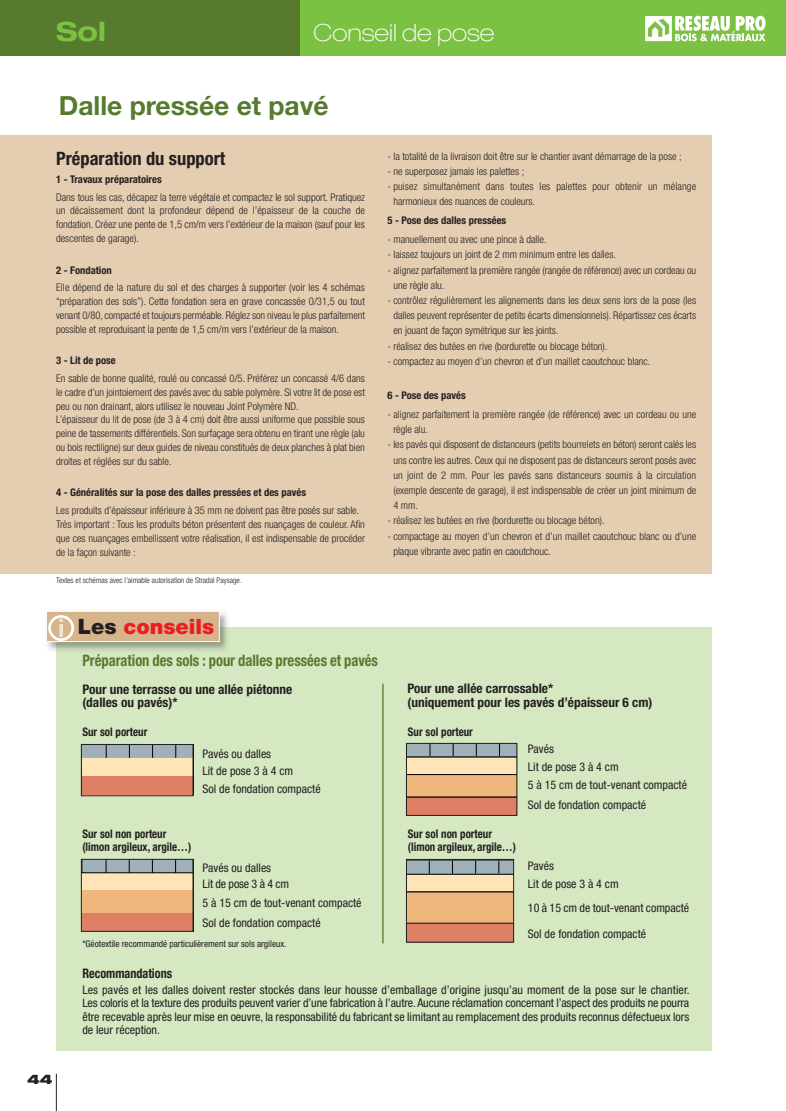
<style>
.page{position:relative;width:786px;height:1111px;background:#fff}
.page>*{position:absolute;margin:0;border:0;box-sizing:border-box;transform-origin:0 0}
.t1{font:700 26.4px "Helvetica Neue";color:#577b2e}
.t2{font:700 expanded 26.4px "Helvetica Neue";color:#7bc142}
.t3{font:100 expanded 23.8px "Helvetica Neue";color:#fff}
.t4{font:900 21.1px "Helvetica Neue";color:#ed1c24}
.t5{font:700 condensed 18.5px "Helvetica Neue";color:#231f20}
.t6{font:700 condensed 15.8px "Helvetica Neue";color:#577b2e;scale:.92 1}
.t7{font:700 condensed 13.2px/13.2px "Helvetica Neue";color:#231f20}
.t8{font:700 condensed 13.2px "Helvetica Neue";color:#231f20;scale:.92 1}
.t9{font:900 expanded 13.2px "Helvetica Neue";color:#231f20}
.t10{font:condensed 11.9px/13.2px "Helvetica Neue";color:#231f20}
.t11{font:700 condensed 11.9px/13px "Helvetica Neue";color:#231f20;scale:.92 1}
.t12{font:300 condensed 10.6px/13.9px "Helvetica Neue";color:#231f20}
.t13{font:700 condensed 10.6px "Helvetica Neue";color:#231f20}
.t14{font:condensed 9.2px "Helvetica Neue";color:#231f20}
.t15{font:300 condensed 7.9px "Helvetica Neue";color:#231f20}
.s1{color:#231f20}
</style>
<div class="page">
<div style="left:299px;top:0;width:487px;height:56px;background:#7bc142"></div>
<div style="left:0;top:0;width:299px;height:56px;background:#577b2e"></div>
<svg style="left:645px;top:16px;width:121px;height:25px"></svg>
<div style="left:0;top:135px;width:711px;height:438px;background:#e4cdb1"></div>
<div style="left:56px;top:627px;width:655px;height:424px;background:#d5e8c1"></div>
<img style="left:47px;top:612px;width:181px;height:39px">
<div style="left:47px;top:612px;width:172px;height:29px;background:#d7b58c"></div>
<div style="left:46px;top:611px;width:174px;height:31px;border:1px solid #fff"></div>
<svg style="left:48px;top:615px;width:26px;height:26px"></svg>
<svg style="left:83px;top:746px;width:108px;height:48px;background:#dab097"></svg>
<div style="left:81px;top:744px;width:112px;height:52px;border:1px solid #231f20"></div>
<svg style="left:83px;top:861px;width:108px;height:69px;background:#ddaf8c"></svg>
<div style="left:81px;top:859px;width:112px;height:73px;border:1px solid #231f20"></div>
<svg style="left:408px;top:745px;width:107px;height:69px;background:#d4a988"></svg>
<div style="left:406px;top:743px;width:111px;height:73px;border:1px solid #231f20"></div>
<svg style="left:408px;top:861px;width:104px;height:79px;background:#d6ab88"></svg>
<div style="left:406px;top:859px;width:108px;height:83px;border:1px solid #231f20"></div>
<hr style="left:382px;top:684px;width:2px;height:259px;background:#577b2e">
<hr style="left:56px;top:1074px;width:1px;height:37px;background:#231f20">
<h1 class="t2" style="left:56px;top:22px;width:51px">Sol</h1>
<h2 class="t3" style="left:313px;top:24px;width:182px">Conseil de pose</h2>
<h1 class="t1" style="left:59px;top:96px;width:271px">Dalle pressée et pavé</h1>
<h3 class="t5" style="left:56px;top:152px;width:171px">Préparation du support</h3>
<p class="t13" style="left:56px;top:175px;width:107px">1 - Travaux préparatoires</p>
<p class="t12" style="left:56px;top:191px;width:310px;text-align:justify">Dans tous les cas, décapez la terre végétale et compactez le sol support. Pratiquez un décaissement dont la profondeur dépend de l’épaisseur de la couche de fondation. Créez une pente de 1,5 cm/m vers l’extérieur de la maison (sauf pour les descentes de garage).</p>
<p class="t13" style="left:56px;top:266px;width:57px">2 - Fondation</p>
<p class="t12" style="left:56px;top:281px;width:310px;text-align:justify">Elle dépend de la nature du sol et des charges à supporter (voir les 4 schémas “préparation des sols”). Cette fondation sera en grave concassée 0/31,5 ou tout venant 0/80, compacté et toujours perméable. Réglez son niveau le plus parfaitement possible et reproduisant la pente de 1,5 cm/m vers l’extérieur de la maison.</p>
<p class="t13" style="left:56px;top:357px;width:61px">3 - Lit de pose</p>
<p class="t12" style="left:56px;top:372px;width:310px">En sable de bonne qualité, roulé ou concassé 0/5. Préférez un concassé 4/6 dans le cadre d’un jointoiement des pavés avec du sable polymère. Si votre lit de pose est peu ou non drainant, alors utilisez le nouveau Joint Polymère ND.<br>L’épaisseur du lit de pose (de 3 à 4 cm) doit être aussi uniforme que possible sous peine de tassements différentiels. Son surfaçage sera obtenu en tirant une règle (alu ou bois rectiligne) sur deux guides de niveau constitués de deux planches à plat bien droites et réglées sur du sable.</p>
<p class="t13" style="left:56px;top:489px;width:252px">4 - Généralités sur la pose des dalles pressées et des pavés</p>
<p class="t12" style="left:56px;top:504px;width:310px">Les produits d’épaisseur inférieure à 35 mm ne doivent pas être posés sur sable.<br>Très important : Tous les produits béton présentent des nuançages de couleur. Afin que ces nuançages embellissent votre réalisation, il est indispensable de procéder de la façon suivante :</p>
<p class="t15" style="left:56px;top:577px;width:187px">Textes et schémas avec l’aimable autorisation de Stradal Paysage.</p>
<p class="t12" style="left:387px;top:150px;width:296px">- la totalité de la livraison doit être sur le chantier avant démarrage de la pose ;</p>
<p class="t12" style="left:387px;top:165px;width:138px">- ne superposez jamais les palettes ;</p>
<p class="t12" style="left:393px;top:180px;width:304px;line-height:15.2px;text-indent:-6px">- puisez simultanément dans toutes les palettes pour obtenir un mélange harmonieux des nuances de couleurs.</p>
<p class="t13" style="left:387px;top:217px;width:120px">5 - Pose des dalles pressées</p>
<p class="t12" style="left:387px;top:233px;width:161px">- manuellement ou avec une pince à dalle.</p>
<p class="t12" style="left:387px;top:249px;width:230px">- laissez toujours un joint de 2 mm minimum entre les dalles.</p>
<p class="t12" style="left:393px;top:263px;width:304px;line-height:15.2px;text-indent:-6px">- alignez parfaitement la première rangée (rangée de référence) avec un cordeau ou une règle alu.</p>
<p class="t12" style="left:393px;top:294px;width:304px;line-height:15.2px;text-align:justify;text-indent:-6px">- contrôlez régulièrement les alignements dans les deux sens lors de la pose (les dalles peuvent représenter de petits écarts dimensionnels). Répartissez ces écarts en jouant de façon symétrique sur les joints.</p>
<p class="t12" style="left:387px;top:340px;width:222px">- réalisez des butées en rive (bordurette ou blocage béton).</p>
<p class="t12" style="left:387px;top:355px;width:265px">- compactez au moyen d’un chevron et d’un maillet caoutchouc blanc.</p>
<p class="t13" style="left:387px;top:391px;width:80px">6 - Pose des pavés</p>
<p class="t12" style="left:393px;top:407px;width:304px;line-height:15.2px;text-indent:-6px">- alignez parfaitement la première rangée (de référence) avec un cordeau ou une règle alu.</p>
<p class="t12" style="left:393px;top:438px;width:304px;line-height:15.2px;text-align:justify;text-indent:-6px">- les pavés qui disposent de distanceurs (petits bourrelets en béton) seront calés les uns contre les autres. Ceux qui ne disposent pas de distanceurs seront posés avec un joint de 2 mm. Pour les pavés sans distanceurs soumis à la circulation (exemple descente de garage), il est indispensable de créer un joint minimum de 4 mm.</p>
<p class="t12" style="left:387px;top:515px;width:219px">- réalisez les butées en rive (bordurette ou blocage béton).</p>
<p class="t12" style="left:393px;top:529px;width:304px;line-height:15.2px;text-indent:-6px">- compactage au moyen d’un chevron et d’un maillet caoutchouc blanc ou d’une plaque vibrante avec patin en caoutchouc.</p>
<h3 class="t4" style="left:78px;top:619px;width:138px"><span class="s1">Les</span> conseils</h3>
<h3 class="t6" style="left:82px;top:655px;width:323px">Préparation des sols : pour dalles pressées et pavés</h3>
<p class="t7" style="left:82px;top:684px;width:212px">Pour une terrasse ou une allée piétonne (dalles ou pavés)*</p>
<p class="t11" style="left:82px;top:726px;width:72px">Sur sol porteur</p>
<p class="t10" style="left:203px;top:747px;width:92px;line-height:16.4px">Pavés ou dalles<br>Lit de pose 3 à 4 cm</p>
<p class="t10" style="left:203px;top:783px;width:120px">Sol de fondation compacté</p>
<p class="t11" style="left:82px;top:828px;width:120px">Sur sol non porteur (limon argileux, argile…)</p>
<p class="t10" style="left:203px;top:861px;width:88px;line-height:15.5px">Pavés ou dalles<br>Lit de pose 3 à 4 cm</p>
<p class="t10" style="left:203px;top:894px;width:161px;line-height:20px">5 à 15 cm de tout-venant compacté<br>Sol de fondation compacté</p>
<p class="t14" style="left:82px;top:940px;width:206px">*Géotextile recommandé particulièrement sur sols argileux.</p>
<p class="t7" style="left:407px;top:683px;width:247px">Pour une allée carrossable*<br>(uniquement pour les pavés d’épaisseur 6 cm)</p>
<p class="t11" style="left:408px;top:726px;width:72px">Sur sol porteur</p>
<p class="t11" style="left:408px;top:828px;width:119px">Sur sol non porteur (limon argileux, argile…)</p>
<p class="t10" style="left:528px;top:744px;width:28px">Pavés</p>
<p class="t10" style="left:528px;top:761px;width:92px">Lit de pose 3 à 4 cm</p>
<p class="t10" style="left:528px;top:780px;width:161px">5 à 15 cm de tout-venant compacté</p>
<p class="t10" style="left:528px;top:799px;width:120px">Sol de fondation compacté</p>
<p class="t10" style="left:528px;top:858px;width:92px;line-height:17.8px">Pavés<br>Lit de pose 3 à 4 cm</p>
<p class="t10" style="left:528px;top:902px;width:163px">10 à 15 cm de tout-venant compacté</p>
<p class="t10" style="left:528px;top:928px;width:120px">Sol de fondation compacté</p>
<p class="t9" style="left:27px;top:1074px;width:27px">44</p>
<p class="t8" style="left:82px;top:969px;width:99px">Recommandations</p>
<p class="t10" style="left:82px;top:984px;width:609px;text-align:justify">Les pavés et les dalles doivent rester stockés dans leur housse d’emballage d’origine jusqu’au moment de la pose sur le chantier.<br>Les coloris et la texture des produits peuvent varier d’une fabrication à l’autre. Aucune réclamation concernant l’aspect des produits ne pourra être recevable après leur mise en oeuvre, la responsabilité du fabricant se limitant au remplacement des produits reconnus défectueux lors de leur réception.</p>
</div>
